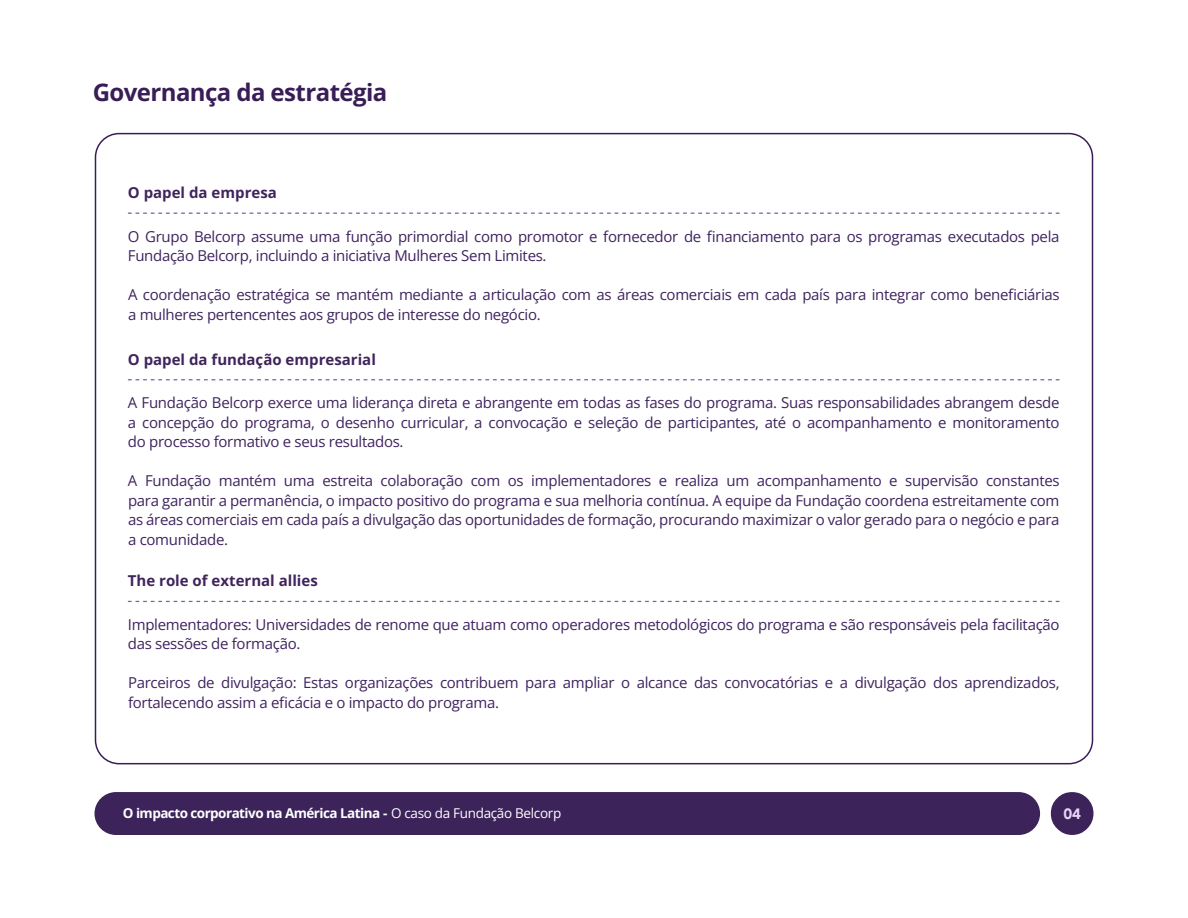
<style>
.page{position:relative;width:1188px;height:918px;background:#fff}
.page>*{position:absolute;margin:0;border:0;box-sizing:border-box;transform-origin:0 0}
.t1{font:700 24px "Open Sans";letter-spacing:-.025em;color:#391d57}
.t2{font:15px/19.5px "Open Sans";letter-spacing:-.02em;color:#3f235e}
.t3{font:700 15px "Open Sans";color:#40245c}
.t4{font:900 15px "Avenir";color:#e7d4f3}
.t5{font:700 13.5px "Open Sans";letter-spacing:-.04em;color:#fff}
.s1{font-weight:400}
</style>
<div class="page">
<svg style="left:128px;top:213px;width:932px;height:1px"></svg>
<svg style="left:128px;top:379px;width:932px;height:1px"></svg>
<svg style="left:128px;top:601px;width:932px;height:1px"></svg>
<div style="left:95px;top:792px;width:945px;height:43px;background:#3c235a;border-radius:21px"></div>
<svg style="left:1051px;top:792px;width:42px;height:43px"></svg>
<h1 class="t1" style="left:93px;top:75px;width:296px">Governança da estratégia</h1>
<p class="t3" style="left:128px;top:182px;width:150px">O papel da empresa</p>
<p class="t2" style="left:128px;top:226px;width:933px">O Grupo Belcorp assume uma função primordial como promotor e fornecedor de financiamento para os programas executados pela<br>Fundação Belcorp, incluindo a iniciativa Mulheres Sem Limites.</p>
<p class="t2" style="left:128px;top:284px;width:933px">A coordenação estratégica se mantém mediante a articulação com as áreas comerciais em cada país para integrar como beneficiárias a mulheres pertencentes aos grupos de interesse do negócio.</p>
<p class="t3" style="left:128px;top:348px;width:250px">O papel da fundação empresarial</p>
<p class="t2" style="left:128px;top:393px;width:933px;text-align:justify">A Fundação Belcorp exerce uma liderança direta e abrangente em todas as fases do programa. Suas responsabilidades abrangem desde a concepção do programa, o desenho curricular, a convocação e seleção de participantes, até o acompanhamento e monitoramento do processo formativo e seus resultados.</p>
<p class="t2" style="left:128px;top:471px;width:933px;text-align:justify">A Fundação mantém uma estreita colaboração com os implementadores e realiza um acompanhamento e supervisão constantes para garantir a permanência, o impacto positivo do programa e sua melhoria contínua. A equipe da Fundação coordena estreitamente com as áreas comerciais em cada país a divulgação das oportunidades de formação, procurando maximizar o valor gerado para o negócio e para a comunidade.</p>
<p class="t3" style="left:128px;top:570px;width:191px">The role of external allies</p>
<p class="t2" style="left:128px;top:614px;width:933px">Implementadores: Universidades de renome que atuam como operadores metodológicos do programa e são responsáveis pela facilitação das sessões de formação.</p>
<p class="t2" style="left:128px;top:673px;width:933px">Parceiros de divulgação: Estas organizações contribuem para ampliar o alcance das convocatórias e a divulgação dos aprendizados, fortalecendo assim a eficácia e o impacto do programa.</p>
<p class="t5" style="left:123px;top:804px;width:440px">O impacto corporativo na América Latina - <span class="s1">O caso da Fundação Belcorp</span></p>
<p class="t4" style="left:1063px;top:801px;width:19px">04</p>
</div>
